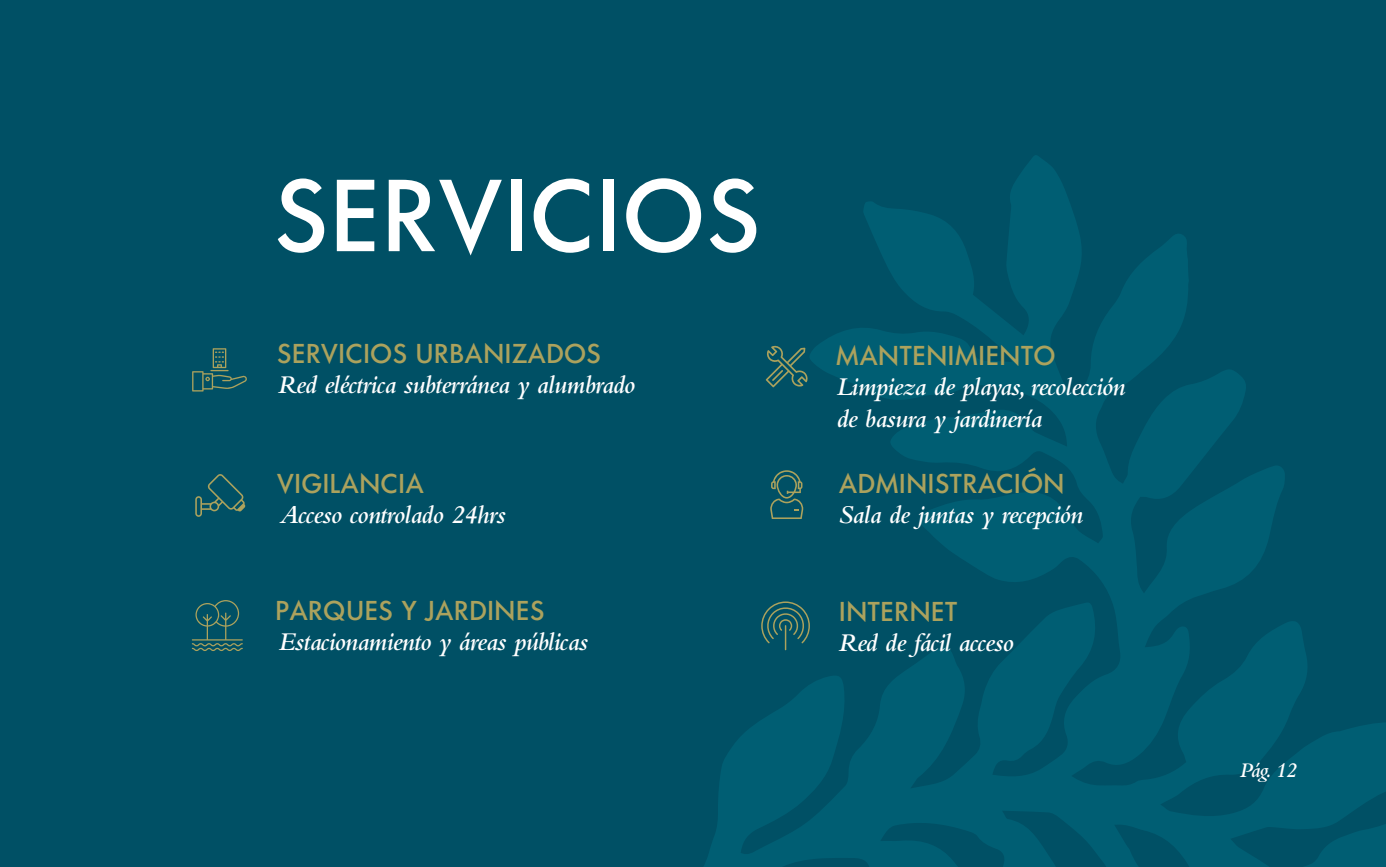
<style>
.page{position:relative;width:1386px;height:867px;background:#fff}
.page>*{position:absolute;margin:0;border:0;box-sizing:border-box;transform-origin:0 0}
.t1{font:500 106.75px "Architype Renner";letter-spacing:.025em;color:#fff}
.t2{font:500 28.53px "Architype Renner";letter-spacing:.025em;color:#aca25d}
.t3{font:italic 600 26.6px/32px "Bembo Std";letter-spacing:-.025em;color:#fff}
.t4{font:italic 600 21.7px "Bembo Std";color:#fff}
</style>
<div class="page">
<div style="left:0;top:0;width:1386px;height:866px;background:#005065"></div>
<svg style="left:704px;top:155px;width:682px;height:711px"></svg>
<svg style="left:766px;top:345px;width:42px;height:42px"></svg>
<svg style="left:195px;top:474px;width:50px;height:42px"></svg>
<svg style="left:192px;top:600px;width:51px;height:51px"></svg>
<svg style="left:192px;top:348px;width:55px;height:43px"></svg>
<svg style="left:770px;top:470px;width:34px;height:49px"></svg>
<svg style="left:761px;top:601px;width:49px;height:49px"></svg>
<h1 class="t1" style="left:274px;top:154px;width:487px">SERVICIOS</h1>
<p class="t2" style="left:277px;top:336px;width:325px">SERVICIOS URBANIZADOS</p>
<p class="t3" style="left:278px;top:368px;width:359px">Red eléctrica subterránea y alumbrado</p>
<p class="t2" style="left:277px;top:467px;width:148px">VIGILANCIA</p>
<p class="t3" style="left:280px;top:499px;width:228px">Acceso controlado 24hrs</p>
<p class="t2" style="left:275px;top:594px;width:270px">PARQUES Y JARDINES</p>
<p class="t2" style="left:836px;top:339px;width:220px">MANTENIMIENTO</p>
<p class="t3" style="left:837px;top:370px;width:290px">Limpieza de playas, recolección de basura y jardinería</p>
<p class="t2" style="left:839px;top:466px;width:227px">ADMINISTRACIÓN</p>
<p class="t3" style="left:838px;top:498px;width:246px">Sala de juntas y recepción</p>
<p class="t2" style="left:839px;top:594px;width:120px">INTERNET</p>
<p class="t3" style="left:279px;top:625px;width:311px">Estacionamiento y áreas públicas</p>
<p class="t3" style="left:838px;top:626px;width:177px">Red de fácil acceso</p>
<p class="t4" style="left:1240px;top:757px;width:59px">Pág. 12</p>
</div>
